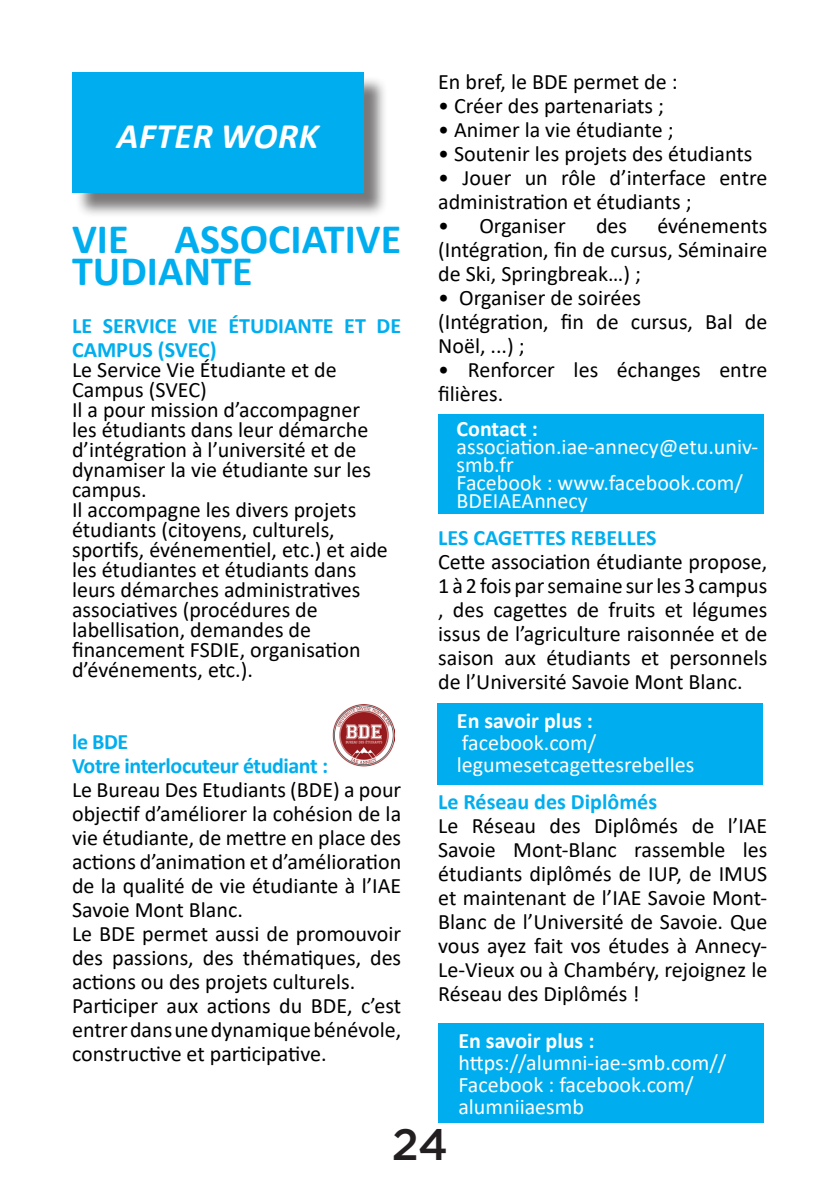
<style>
.page{position:relative;width:840px;height:1191px;background:#fff}
.page>*{position:absolute;margin:0;border:0;box-sizing:border-box;transform-origin:0 0}
.t1{font:500 44px "Gotham";color:#231f20}
.t2{font:700 42px/32px "Calibri";color:#00aeef}
.t3{font:italic 700 36px "Calibri";letter-spacing:.015em;color:#fff}
.t4{font:22px/24px "Calibri";color:#000}
.t5{font:22px/18px "Calibri";color:#fff}
.t6{font:700 22px/24px "Calibri";color:#00aeef}
.t7{font:700 22px "Calibri";color:#fff}
.t8{font:700 22px "Calibri";letter-spacing:-.02em;color:#00aeef}
</style>
<div class="page">
<div style="left:75px;top:75px;width:313px;height:143px;background:#231f20;opacity:.6"></div>
<div style="left:72px;top:72px;width:291px;height:121px;background:#00aeef"></div>
<div style="left:438px;top:414px;width:325px;height:100px;background:#00aeef"></div>
<div style="left:438px;top:1022px;width:325px;height:100px;background:#00aeef"></div>
<img style="left:332px;top:704px;width:62px;height:62px">
<div style="left:437px;top:703px;width:324px;height:82px;background:#00aeef"></div>
<p class="t3" style="left:117px;top:111px;width:203px">AFTER WORK</p>
<p class="t2" style="left:72px;top:222px;width:330px">VIE ASSOCIATIVE<br>TUDIANTE</p>
<p class="t6" style="left:72px;top:313px;width:330px">LE SERVICE VIE ÉTUDIANTE ET DE<br>CAMPUS (SVEC)</p>
<p class="t4" style="left:72px;top:359px;width:266px;line-height:20px">Le Service Vie Étudiante et de<br>Campus (SVEC)</p>
<p class="t4" style="left:72px;top:399px;width:300px;line-height:20px">Il a pour mission d’accompagner les étudiants dans leur démarche d’intégration à l’université et de dynamiser la vie étudiante sur les campus.</p>
<p class="t4" style="left:72px;top:499px;width:317px;line-height:20px">Il accompagne les divers projets étudiants (citoyens, culturels, sportifs, événementiel, etc.) et aide les étudiantes et étudiants dans leurs démarches administratives associatives (procédures de labellisation, demandes de financement FSDIE, organisation d’événements, etc.).</p>
<p class="t6" style="left:72px;top:729px;width:58px">le BDE</p>
<p class="t8" style="left:72px;top:750px;width:258px">Votre interlocuteur étudiant :</p>
<p class="t4" style="left:72px;top:777px;width:330px;text-align:justify">Le Bureau Des Etudiants (BDE) a pour objectif d’améliorer la cohésion de la vie étudiante, de mettre en place des actions d’animation et d’amélioration de la qualité de vie étudiante à l’IAE Savoie Mont Blanc.</p>
<p class="t4" style="left:72px;top:921px;width:330px;text-align:justify">Le BDE permet aussi de promouvoir des passions, des thématiques, des actions ou des projets culturels.</p>
<p class="t4" style="left:72px;top:993px;width:330px;text-align:justify">Participer aux actions du BDE, c’est entrer dans une dynamique bénévole, constructive et participative.</p>
<p class="t4" style="left:438px;top:69px;width:241px">En bref, le BDE permet de :</p>
<p class="t4" style="left:438px;top:93px;width:227px">• Créer des partenariats ;</p>
<p class="t4" style="left:438px;top:117px;width:237px">• Animer la vie étudiante ;</p>
<p class="t4" style="left:438px;top:141px;width:315px">• Soutenir les projets des étudiants</p>
<p class="t4" style="left:438px;top:165px;width:330px">• Jouer un rôle d’interface entre administration et étudiants ;</p>
<p class="t4" style="left:438px;top:213px;width:129px">• Organiser</p>
<p class="t4" style="left:595px;top:213px;width:33px">des</p>
<p class="t4" style="left:438px;top:213px;width:330px;text-align:justify;text-indent:219px">événements (Intégration, fin de cursus, Séminaire de Ski, Springbreak…) ;</p>
<p class="t4" style="left:438px;top:285px;width:204px">• Organiser de soirées</p>
<p class="t4" style="left:438px;top:309px;width:330px">(Intégration, fin de cursus, Bal de<br>Noël, ...) ;</p>
<p class="t4" style="left:438px;top:357px;width:330px">• Renforcer les échanges entre filières.</p>
<p class="t7" style="left:456px;top:413px;width:83px">Contact :</p>
<p class="t5" style="left:456px;top:437px;width:303px">association.iae-annecy@etu.univ&shy;smb.fr</p>
<p class="t5" style="left:456px;top:473px;width:288px">Facebook : www.facebook.com/<br>BDEIAEAnnecy</p>
<p class="t6" style="left:438px;top:525px;width:220px">LES CAGETTES REBELLES</p>
<p class="t4" style="left:438px;top:549px;width:330px;text-align:justify">Cette association étudiante propose, 1 à 2 fois par semaine sur les 3 campus , des cagettes de fruits et légumes issus de l’agriculture raisonnée et de saison aux étudiants et personnels de l’Université Savoie Mont Blanc.</p>
<p class="t7" style="left:456px;top:705px;width:137px">En savoir plus :</p>
<p class="t5" style="left:456px;top:731px;width:239px;line-height:22px">facebook.com/ legumesetcagettesrebelles</p>
<p class="t6" style="left:438px;top:789px;width:220px">Le Réseau des Diplômés</p>
<p class="t4" style="left:438px;top:813px;width:330px;text-align:justify">Le Réseau des Diplômés de l’IAE Savoie Mont-Blanc rassemble les étudiants diplômés de IUP, de IMUS et maintenant de l’IAE Savoie Mont-Blanc de l’Université de Savoie. Que vous ayez fait vos études à Annecy-Le-Vieux ou à Chambéry, rejoignez le Réseau des Diplômés !</p>
<p class="t7" style="left:458px;top:1025px;width:137px">En savoir plus :</p>
<p class="t5" style="left:458px;top:1053px;width:269px">https://alumni-iae-smb.com//</p>
<p class="t5" style="left:458px;top:1073px;width:237px;line-height:22px">Facebook : facebook.com/ alumniiaesmb</p>
<h1 class="t1" style="left:391px;top:1115px;width:58px">24</h1>
</div>
